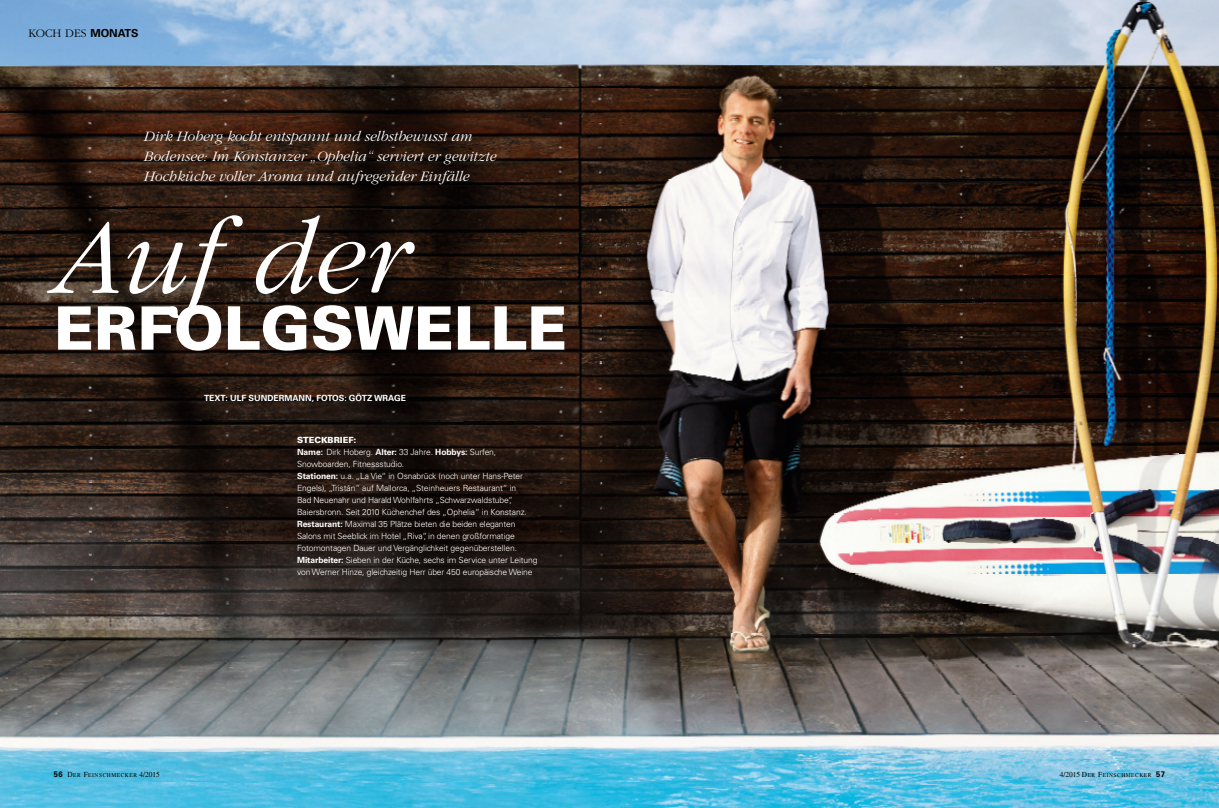
<style>
.page{position:relative;width:1219px;height:808px;background:#fff}
.page>*{position:absolute;margin:0;border:0;box-sizing:border-box;transform-origin:0 0}
.t1{font:italic 300 111px "ITC Garamond Std";color:#fff}
.t2{font:900 60px "Univers LT Std";color:#fff}
.t3{font:italic 300 15px/20px "ITC Garamond Std";color:#fff}
.t4{font:300 12px "ITC Garamond Std";color:#000}
.t5{font:300 8.5px/12px "Univers LT Std";letter-spacing:-.01em;color:#fff}
.t6{font:700 8.5px "Univers LT Std";color:#fff}
.t7{font:5.8px "Times";letter-spacing:.1em;color:#000;scale:.95 1}
.s1{font-family:"Univers LT Std";font-weight:700;font-size:11px}
.s2{font-weight:900}
.s3{font-weight:700}
.s4{font-family:"Univers LT Std";font-weight:700;font-size:8px}
.s5{font-size:7.7px}
</style>
<div class="page">
<img style="left:0;top:0;width:1219px;height:27px">
<img style="left:0;top:27px;width:1219px;height:30px">
<img style="left:0;top:57px;width:1219px;height:30px">
<img style="left:0;top:87px;width:1219px;height:30px">
<img style="left:0;top:117px;width:1219px;height:30px">
<img style="left:0;top:147px;width:1219px;height:31px">
<img style="left:0;top:178px;width:1219px;height:30px">
<img style="left:0;top:208px;width:1219px;height:30px">
<img style="left:0;top:238px;width:1219px;height:30px">
<img style="left:0;top:268px;width:1219px;height:31px">
<img style="left:0;top:299px;width:1219px;height:30px">
<img style="left:0;top:329px;width:1219px;height:30px">
<img style="left:0;top:359px;width:1219px;height:30px">
<img style="left:0;top:389px;width:1219px;height:31px">
<img style="left:0;top:420px;width:1219px;height:30px">
<img style="left:0;top:450px;width:1219px;height:30px">
<img style="left:0;top:480px;width:1219px;height:30px">
<img style="left:0;top:510px;width:1219px;height:31px">
<img style="left:0;top:541px;width:1219px;height:30px">
<img style="left:0;top:571px;width:1219px;height:30px">
<img style="left:0;top:601px;width:1219px;height:30px">
<img style="left:0;top:631px;width:1219px;height:31px">
<img style="left:0;top:662px;width:1219px;height:30px">
<img style="left:0;top:692px;width:1219px;height:30px">
<img style="left:0;top:722px;width:1219px;height:30px">
<img style="left:0;top:752px;width:1219px;height:31px">
<img style="left:0;top:783px;width:1219px;height:25px">
<h3 class="t4" style="left:28px;top:29px;width:112px">KOCH DES <span class="s1">MONATS</span></h3>
<h3 class="t3" style="left:144px;top:127px;width:354px">Dirk Hoberg kocht entspannt und selbstbewusst am<br>Bodensee: Im Konstanzer „Ophelia“ serviert er gewitzte<br>Hochküche voller Aroma und aufregender Einfälle</h3>
<h1 class="t1" style="left:52px;top:215px;width:356px">Auf der</h1>
<h2 class="t2" style="left:54px;top:306px;width:515px">ERFOLGSWELLE</h2>
<p class="t6" style="left:204px;top:395px;width:203px">TEXT: ULF SUNDERMANN, FOTOS: GÖTZ WRAGE</p>
<p class="t5" style="left:297px;top:434px;width:242px"><span class="s2">STECKBRIEF:<br></span><span class="s3">Name:</span> Dirk Hoberg. <span class="s3">Alter:</span> 33 Jahre. <span class="s3">Hobbys:</span> Surfen, Snowboarden, Fitnessstudio.<br><span class="s3">Stationen:</span> u.a. „La Vie“ in Osnabrück (noch unter Hans-Peter Engels), „Tristán“ auf Mallorca, „Steinheuers Restaurant“ in<br>Bad Neuenahr und Harald Wohlfahrts „Schwarzwaldstube“, Baiersbronn. Seit 2010 Küchenchef des „Ophelia“ in Konstanz.<br><span class="s3">Restaurant:</span> Maximal 35 Plätze bieten die beiden eleganten Salons mit Seeblick im Hotel „Riva“, in denen großformatige Fotomontagen Dauer und Vergänglichkeit gegenüberstellen.<br><span class="s3">Mitarbeiter:</span> Sieben in der Küche, sechs im Service unter Leitung von Werner Hinze, gleichzeitig Herr über 450 europäische Weine</p>
<p class="t7" style="left:54px;top:773px;width:113px"><span class="s4">56</span> <span class="s5">D</span>ER <span class="s5">F</span>EINSCHMECKER <span class="s5">4/2015</span></p>
<p class="t7" style="left:1060px;top:773px;width:112px"><span class="s5">4/2015 D</span>ER <span class="s5">F</span>EINSCHMECKER <span class="s4">57</span></p>
</div>
